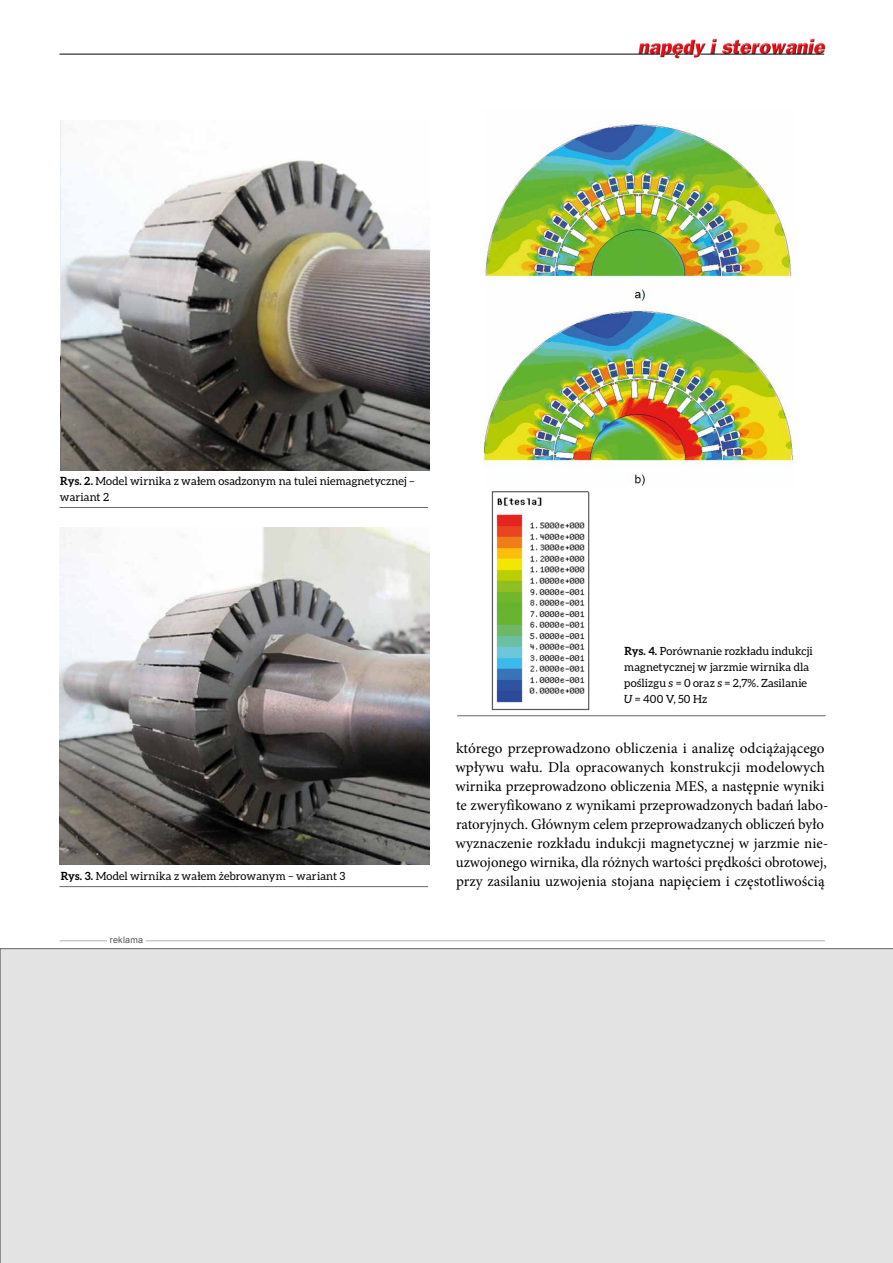
<style>
.page{position:relative;width:893px;height:1263px;background:#fff}
.page>*{position:absolute;margin:0;border:0;box-sizing:border-box;transform-origin:0 0}
.t1{font:15px/18.9px "Minion Pro";color:#000}
.t2{font:11.25px/15.9px "Aleo";letter-spacing:.01em;color:#000}
.t3{font:9px "Arial";letter-spacing:.02em;color:#575756}
.s1{font-weight:700}
.s2{font-style:italic}
</style>
<div class="page">
<img style="left:636px;top:38px;width:190px;height:21px">
<hr style="left:60px;top:54px;width:600px;height:1px;background:#000">
<svg style="left:665px;top:54px;width:28px;height:1px"></svg>
<hr style="left:700px;top:54px;width:124px;height:1px;background:#000">
<hr style="left:60px;top:940px;width:765px;height:1px;background:#b3b2b2">
<div style="left:107px;top:936px;width:39px;height:9px;background:#fff"></div>
<img style="left:60px;top:120px;width:369px;height:350px">
<img style="left:60px;top:527px;width:369px;height:338px">
<img style="left:483px;top:123px;width:312px;height:363px">
<img style="left:491px;top:491px;width:99px;height:219px">
<div style="left:0;top:948px;width:893px;height:315px;background:#e3e3e3"></div>
<hr style="left:60px;top:507px;width:368px;height:1px;background:#686868">
<hr style="left:60px;top:886px;width:368px;height:1px;background:#686868">
<hr style="left:457px;top:715px;width:369px;height:1px;background:#686868">
<p class="t2" style="left:60px;top:473px;width:356px"><span class="s1">Rys. 2.</span> Model wirnika z wałem osadzonym na tulei niemagnetycznej – wariant 2</p>
<p class="t2" style="left:61px;top:867px;width:286px"><span class="s1">Rys. 3.</span> Model wirnika z wałem żebrowanym – wariant 3</p>
<p class="t3" style="left:110px;top:934px;width:35px">reklama</p>
<p class="t2" style="left:624px;top:643px;width:190px"><span class="s1">Rys. 4.</span> Porównanie rozkładu indukcji magnetycznej w jarzmie wirnika dla poślizgu <span class="s2">s</span> = 0 oraz <span class="s2">s</span> = 2,7%. Zasilanie<br><span class="s2">U</span> = 400 V, 50 Hz</p>
<p class="t1" style="left:455px;top:739px;width:374px">którego przeprowadzono obliczenia i analizę odciążającego wpływu wału. Dla opracowanych konstrukcji modelowych wirnika przeprowadzono obliczenia MES, a następnie wyniki te zweryfikowano z wynikami przeprowadzonych badań labo&shy;ratoryjnych. Głównym celem przeprowadzanych obliczeń było wyznaczenie rozkładu indukcji magnetycznej w jarzmie nie&shy;uzwojonego wirnika, dla różnych wartości prędkości obrotowej, przy zasilaniu uzwojenia stojana napięciem i częstotliwością</p>
</div>
